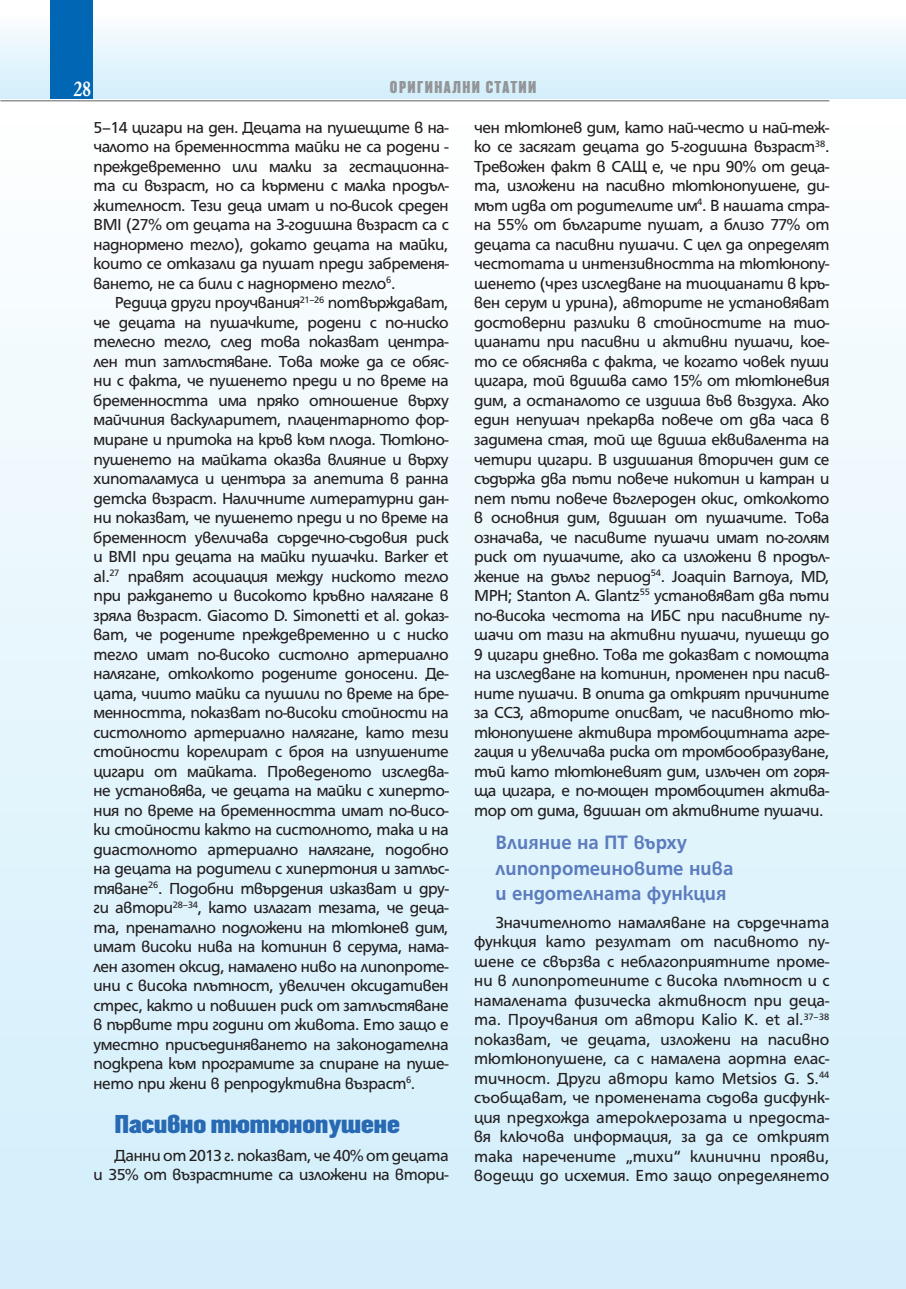
<style>
.page{position:relative;width:906px;height:1289px;background:#fff}
.page>*{position:absolute;margin:0;border:0;box-sizing:border-box;transform-origin:0 0}
.t1{font:700 23.1px "HS Garamond Bg";color:#fff;scale:.82 1}
.t2{font:700 22.5px "HS Compact Bg";color:#2869b3}
.t3{font:700 21px/25.2px "HS Grotesk Bg";color:#5b7cbe;scale:.96 1}
.t4{font:17.25px/19.5px "HS Grotesk Bg";letter-spacing:-.02em;color:#231f20;text-align:justify}
.t5{font:500 15px "HS Compact Bg";letter-spacing:.1em;color:#939598}
</style>
<div class="page">
<div style="left:0;top:13px;width:906px;height:85px;background:linear-gradient(to bottom,#fcfefe,#d1eefb)"></div>
<div style="left:51px;top:0;width:42px;height:98px;background:#0166b3"></div>
<div style="left:0;top:119px;width:906px;height:1169px;background:linear-gradient(to bottom,#fdfefe,#d1eefb)"></div>
<hr style="left:0;top:100px;width:829px;height:1px;background:#939598">
<h1 class="t1" style="left:74px;top:81px;width:22px">28</h1>
<p class="t5" style="left:390px;top:81px;width:148px">ОРИГИНАЛНИ СТАТИИ</p>
<p class="t4" style="left:94px;top:119px;width:357px">5–14 цигари на ден. Децата на пушещите в на&shy;чалото на бременността майки не са родени - преждевременно или малки за гестационна&shy;та си възраст, но са кърмени с малка продъл&shy;жителност. Тези деца имат и по-висок среден BMI (27% от децата на 3-годишна възраст са с наднормено тегло), докато децата на майки, които се отказали да пушат преди забременя&shy;ването, не са били с наднормено тегло<sup>6</sup>.</p>
<p class="t4" style="left:94px;top:294px;width:357px;text-indent:21px">Редица други проучвания<sup>21–26</sup> потвърждават, че децата на пушачките, родени с по-нис ко телесно тегло, след това показват центра&shy;лен тип затлъстяване. Това може да се обяс&shy;ни с факта, че пушенето преди и по време на бременността има пряко отношение върху майчиния васкуларитет, плацентарното фор&shy;миране и притока на кръв към плода. Тютюно&shy;пушенето на майката оказва влияние и върху хипоталамуса и центъра за апетита в ранна детска възраст. Наличните литературни дан&shy;ни показват, че пушенето преди и по време на бременност увеличава сърдечно-съдовия риск и BMI при децата на майки пушачки. Barker et al.<sup>27</sup> правят асоциация между ниското тегло при раждането и високото кръвно налягане в зряла възраст. Giacomo D. Simonetti et al. доказ&shy;ват, че родените преждевременно и с ниско тегло имат по-високо систолно артериално налягане, отколкото родените доносени. Де&shy;цата, чиито майки са пушили по време на бре&shy;менността, показват по-високи стойности на систолното артериално налягане, като тези стойности корелират с броя на изпушените цигари от майката. Проведеното изследва&shy;не установява, че децата на майки с хиперто&shy;ния по време на бременността имат по-висо&shy;ки стойности както на систолното, така и на диастолното артериално налягане, подобно на децата на родители с хипертония и затлъс&shy;тяване<sup>26</sup>. Подобни твърдения изказват и дру&shy;ги автори<sup>28–34</sup>, като излагат тезата, че деца&shy;та, пренатално подложени на тютюнев дим, имат високи нива на котинин в серума, нама&shy;лен азотен оксид, намалено ниво на липопроте&shy;ини с висока плътност, увеличен оксидативен стрес, както и повишен риск от затлъстяване в първите три години от живота. Ето защо е уместно присъединяването на законодателна подкрепа към програмите за спиране на пуше&shy;нето при жени в репродуктивна възраст<sup>6</sup>.</p>
<h2 class="t2" style="left:115px;top:1114px;width:286px">Пасивно тютюнопушене</h2>
<p class="t4" style="left:94px;top:1146px;width:357px;text-align:right">Данни от 2013 г. показват, че 40% от децата<br>и 35% от възрастните са изложени на втори-</p>
<p class="t4" style="left:474px;top:119px;width:357px">чен тютюнев дим, като най-често и най-теж&shy;ко се засягат децата до 5-годишна възраст<sup>38</sup>.<br>Тревожен факт в САЩ е, че при 90% от деца&shy;та, изложени на пасивно тютюнопушене, ди&shy;мът идва от родителите им<sup>4</sup>. В нашата стра&shy;на 55% от българите пушат, а близо 77% от децата са пасивни пушачи. С цел да определят честотата и интензивността на тютюнопу&shy;шенето (чрез изследване на тиоцианати в кръ&shy;вен серум и урина), авторите не установяват достоверни разлики в стойностите на тио&shy;цианати при пасивни и активни пушачи, кое&shy;то се обяснява с факта, че когато човек пуши цигара, той вдишва само 15% от тютюневия дим, а останалото се издиша във въздуха. Ако един непушач прекарва повече от два часа в задимена стая, той ще вдиша еквивалента на четири цигари. В издишания вторичен дим се съдържа два пъти повече никотин и катран и пет пъти повече въглероден окис, отколкото в основния дим, вдишан от пушачите. Това означава, че пасивите пушачи имат по-голям риск от пушачите, ако са изложени в продъл&shy;жение на дълъг период<sup>54</sup>. Joaquin Barnoya, MD, MPH; Stanton A. Glantz<sup>55</sup> установяват два пъти по-висока честота на ИБС при пасивните пу&shy;шачи от тази на активни пушачи, пушещи до 9 цигари дневно. Това те доказват с помощта на изследване на котинин, променен при пасив&shy;ните пушачи. В опита да открият причините за ССЗ, авторите описват, че пасивното тю&shy;тюнопушене активира тромбоцитната агре&shy;гация и увеличава риска от тромбообразуване, тъй като тютюневият дим, излъчен от горя&shy;ща цигара, е по-мощен тромбоцитен актива&shy;тор от дима, вдишан от активните пушачи.</p>
<p class="t3" style="left:495px;top:831px;width:249px">Влияние на ПТ върху липопротеиновите нива и ендотелната функция</p>
<p class="t4" style="left:474px;top:913px;width:357px;text-indent:21px">Значителното намаляване на сърдечната функция като резултат от пасивното пу&shy;шене се свързва с неблагоприятните проме&shy;ни в липопротеините с висока плътност и с намалената физическа активност при деца&shy;та. Проучвания от автори Kalio K. et al.<sup>37–38 </sup>показват, че децата, изложени на пасивно тютюнопушене, са с намалена аортна елас&shy;тичност. Други автори като Metsios G. S.<sup>44 </sup>съобщават, че променената съдова дисфунк&shy;ция предхожда атероклерозата и предоста&shy;вя ключова информация, за да се открият така наречените „тихи“ клинични прояви, водещи до исхемия. Ето защо определянето</p>
</div>
